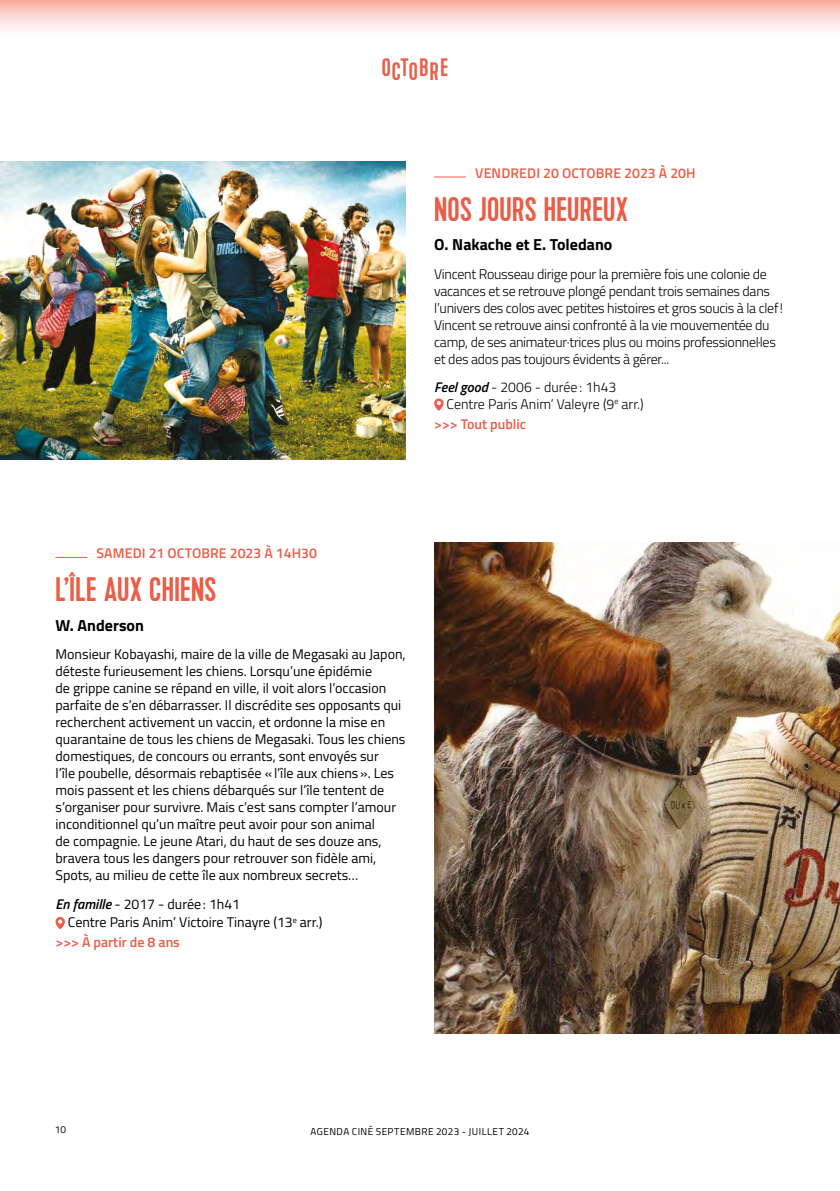
<style>
.page{position:relative;width:840px;height:1191px;background:#fff}
.page>*{position:absolute;margin:0;border:0;box-sizing:border-box;transform-origin:0 0}
.TITRE{font:34px "Kapra";letter-spacing:.01em;color:#eb5d46}
.t1{font:25.2px "Kapra";color:#eb5d46}
.REAL{font:700 16px "Titillium Web";color:#000}
.TYPE{font:14px/17px "Titillium Web";color:#000}
.t2{font:300 14px/17px "Titillium Web";letter-spacing:-.02em;color:#000}
.DATE{font:600 14px "Titillium Web";letter-spacing:.005em;color:#eb5d46}
.t3{font:300 14px/17px "Titillium Web";color:#000}
.TEXTE{font:14px "Titillium Web";color:#000}
.AGE{font:600 14px "Titillium Web";color:#eb5d46}
.t4{font:10px "Titillium Web";letter-spacing:.045em;color:#000}
.s1{font-weight:600;font-style:italic}
</style>
<div class="page">
<hr style="left:55px;top:557px;width:32px;height:1px;background:#eb5d46">
<svg style="left:55px;top:917px;width:10px;height:12px"></svg>
<img style="left:434px;top:542px;width:405px;height:491px">
<img style="left:0;top:162px;width:405px;height:297px">
<hr style="left:434px;top:176px;width:31px;height:1px;background:#eb5d46">
<svg style="left:434px;top:398px;width:9px;height:13px"></svg>
<svg style="left:0;top:0;width:839px;height:30px;background:#fad2cc"></svg>
<p class="t1" style="left:381px;top:52px;width:48px">O T B</p>
<p class="t1" style="left:391px;top:57px;width:27px">C 0</p>
<p class="t1" style="left:429px;top:57px;width:11px">R</p>
<p class="t1" style="left:440px;top:52px;width:9px">E</p>
<p class="DATE" style="left:475px;top:162px;width:222px">VENDREDI 20 OCTOBRE 2023 À 20H</p>
<p class="TITRE" style="left:434px;top:189px;width:195px">NOS JOURS HEUREUX</p>
<p class="REAL" style="left:434px;top:232px;width:179px">O. Nakache et E. Toledano</p>
<p class="t2" style="left:434px;top:264px;width:350px">Vincent Rousseau dirige pour la première fois une colonie de vacances et se retrouve plongé pendant trois semaines dans l’univers des colos avec petites histoires et gros soucis à la clef!<br>Vincent se retrouve ainsi confronté à la vie mouvementée du camp, de ses animateur·trices plus ou moins professionnel·les et des ados pas toujours évidents à gérer...</p>
<p class="t3" style="left:446px;top:378px;width:198px;text-indent:-12px"><span class="s1">Feel good</span> - 2006 - durée: 1h43<br>Centre Paris Anim’ Valeyre (9<sup>e</sup> arr.)</p>
<p class="DATE" style="left:434px;top:413px;width:93px">&gt;&gt;&gt; Tout public</p>
<p class="DATE" style="left:97px;top:542px;width:222px">SAMEDI 21 OCTOBRE 2023 À 14H30</p>
<p class="TITRE" style="left:55px;top:570px;width:162px">L’ÎLE AUX CHIENS</p>
<p class="REAL" style="left:55px;top:613px;width:90px">W. Anderson</p>
<p class="TYPE" style="left:55px;top:645px;width:351px">Monsieur Kobayashi, maire de la ville de Megasaki au Japon, déteste furieusement les chiens. Lorsqu’une épidémie<br>de grippe canine se répand en ville, il voit alors l’occasion parfaite de s’en débarrasser. Il discrédite ses opposants qui recherchent activement un vaccin, et ordonne la mise en quarantaine de tous les chiens de Megasaki. Tous les chiens domestiques, de concours ou errants, sont envoyés sur<br>l’île poubelle, désormais rebaptisée «l’île aux chiens». Les mois passent et les chiens débarqués sur l’île tentent de s’organiser pour survivre. Mais c’est sans compter l’amour inconditionnel qu’un maître peut avoir pour son animal<br>de compagnie. Le jeune Atari, du haut de ses douze ans, bravera tous les dangers pour retrouver son fidèle ami, Spots, au milieu de cette île aux nombreux secrets…</p>
<p class="TEXTE" style="left:55px;top:894px;width:186px"><span class="s1">En famille</span> - 2017 - durée: 1h41</p>
<p class="TYPE" style="left:68px;top:913px;width:256px">Centre Paris Anim’ Victoire Tinayre (13<sup>e</sup> arr.)</p>
<p class="AGE" style="left:55px;top:932px;width:126px">&gt;&gt;&gt; À partir de 8 ans</p>
<p class="t4" style="left:55px;top:1122px;width:13px">10</p>
<p class="t4" style="left:310px;top:1124px;width:220px">AGENDA CINÉ SEPTEMBRE 2023 - JUILLET 2024</p>
</div>
